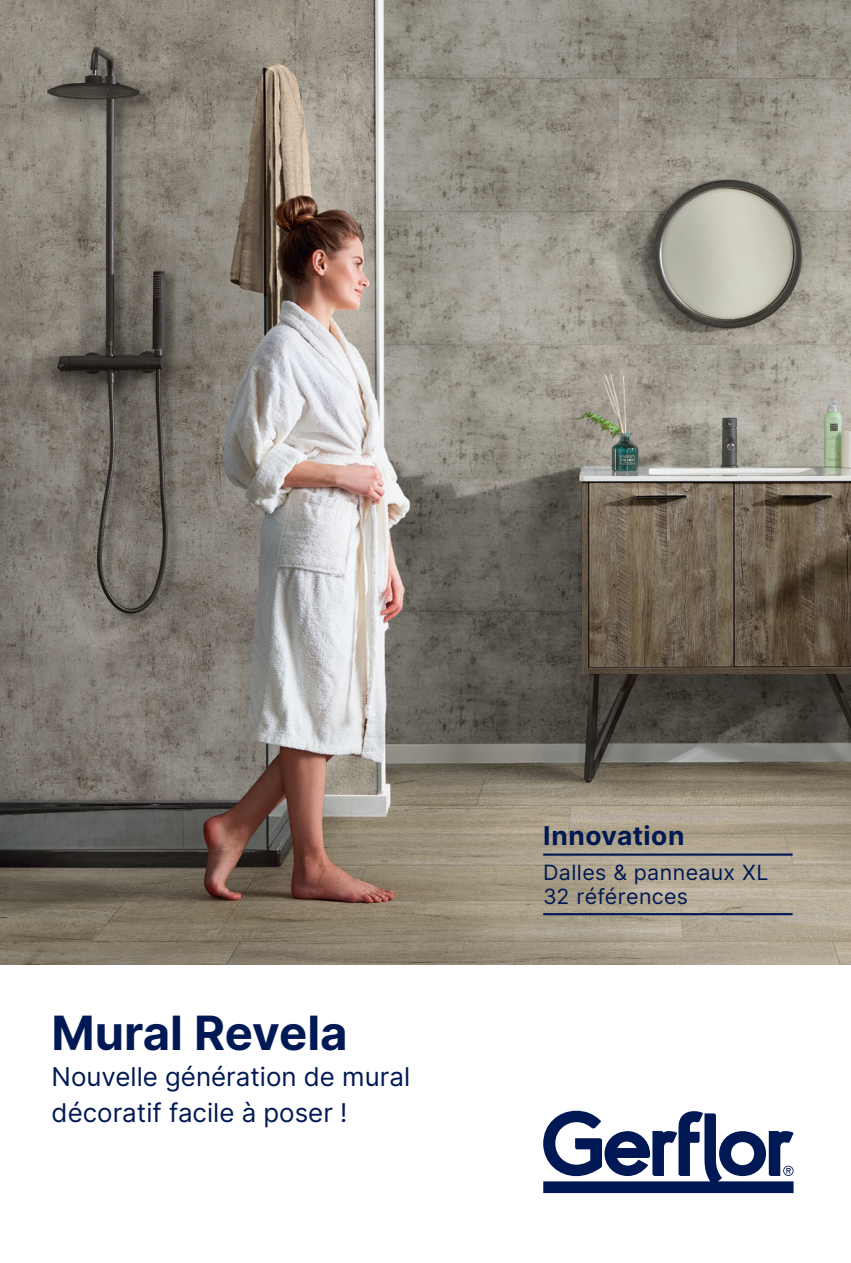
<style>
.page{position:relative;width:851px;height:1263px;background:#fff}
.page>*{position:absolute;margin:0;border:0;box-sizing:border-box;transform-origin:0 0}
.t1{font:700 47.25px "Inter";color:#001954}
.t2{font:25.8px/36px "Inter";color:#001954}
.t3{font:700 25.8px "Inter";letter-spacing:.02em;color:#001954}
.t4{font:21px/24px "Inter";letter-spacing:.015em;color:#001954}
</style>
<div class="page">
<svg style="left:543px;top:1110px;width:250px;height:83px"></svg>
<img style="left:0;top:0;width:850px;height:964px">
<hr style="left:543px;top:853px;width:249px;height:3px;background:#001954">
<hr style="left:543px;top:913px;width:249px;height:2px;background:#001954">
<h1 class="t1" style="left:52px;top:998px;width:297px">Mural Revela</h1>
<p class="t2" style="left:52px;top:1058px;width:360px">Nouvelle génération de mural décoratif facile à poser !</p>
<p class="t3" style="left:543px;top:816px;width:143px">Innovation</p>
<p class="t4" style="left:543px;top:860px;width:227px">Dalles &amp; panneaux XL<br>32 références</p>
</div>
